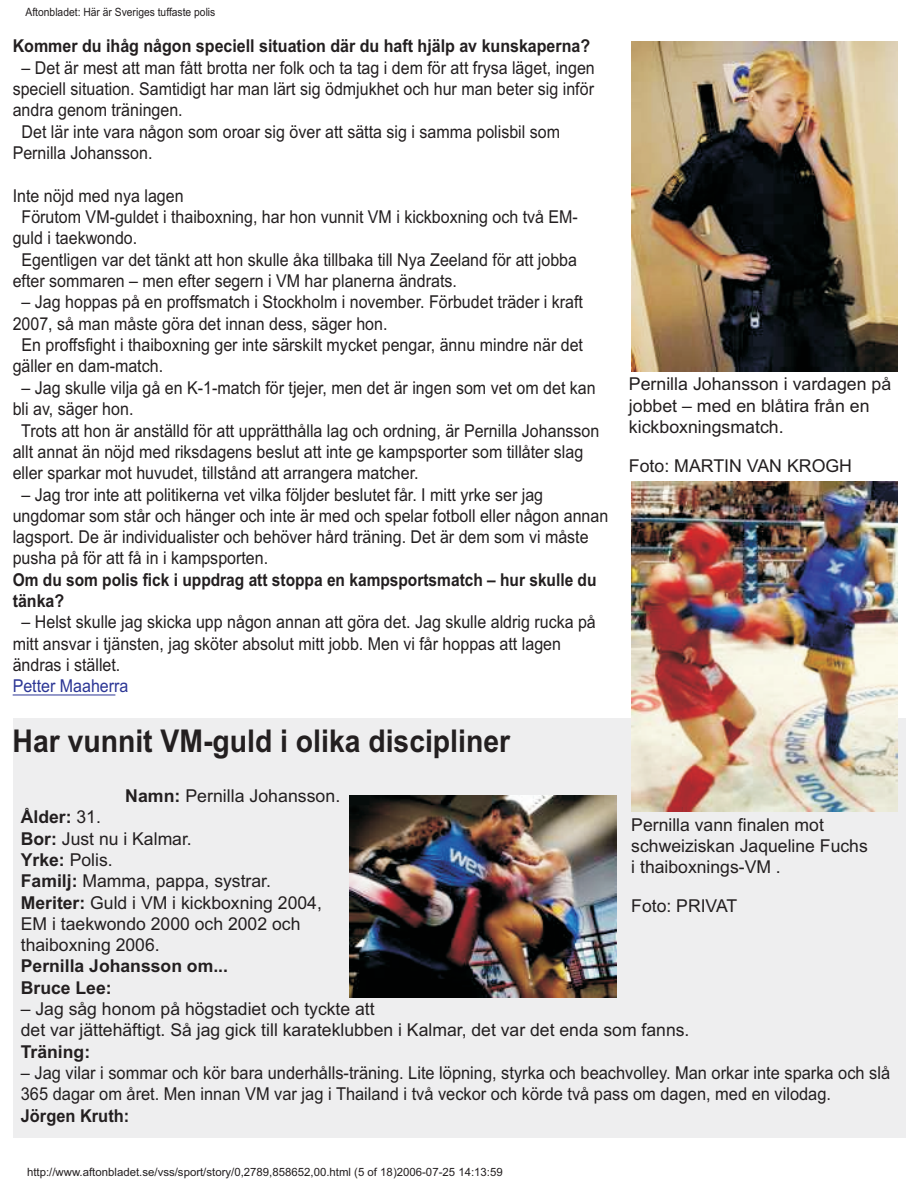
<style>
.page{position:relative;width:918px;height:1188px;background:#fff}
.page>*{position:absolute;margin:0;border:0;box-sizing:border-box;transform-origin:0 0}
.t1{font:700 31.35px "Arial";color:#231f20;scale:.9 1}
.t2{font:17.7px/21.3px "Arial";color:#231f20;scale:.9 1}
.t3{font:17.7px/21.3px "Arial";color:#231f20}
.t4{font:17.7px/21.3px "Arial";color:#231f20;scale:.92 1}
.t5{font:700 17.7px/21.3px "Arial";color:#231f20;scale:.87 1}
.t6{font:700 17.7px "Arial";color:#231f20;scale:.9 1}
.t7{font:700 17.7px/21.3px "Arial";color:#231f20}
.t8{font:17.7px "Arial";color:#2c3695;scale:.9 1}
.t9{font:700 17.7px "Arial";color:#231f20;scale:.92 1}
.t10{font:11.4px "Arial";color:#231f20}
.t11{font:11.4px "Arial";color:#231f20;scale:.9 1}
.s1{font-weight:700}
</style>
<div class="page">
<div style="left:13px;top:719px;width:892px;height:419px;background:#eeeeef"></div>
<img style="left:631px;top:42px;width:267px;height:329px">
<img style="left:631px;top:482px;width:267px;height:330px">
<hr style="left:13px;top:695px;width:102px;height:1px;background:#2c3695">
<img style="left:350px;top:796px;width:266px;height:201px">
<p class="t11" style="left:26px;top:8px;width:212px">Aftonbladet: Här är Sveriges tuffaste polis</p>
<p class="t6" style="left:13px;top:40px;width:643px">Kommer du ihåg någon speciell situation där du haft hjälp av kunskaperna?</p>
<p class="t2" style="left:22px;top:59px;width:639px">– Det är mest att man fått brotta ner folk och ta tag i dem för att frysa läget, ingen</p>
<p class="t2" style="left:13px;top:80px;width:647px">speciell situation. Samtidigt har man lärt sig ödmjukhet och hur man beter sig inför</p>
<p class="t2" style="left:13px;top:101px;width:190px">andra genom träningen.</p>
<p class="t2" style="left:22px;top:123px;width:600px">Det lär inte vara någon som oroar sig över att sätta sig i samma polisbil som</p>
<p class="t2" style="left:13px;top:144px;width:157px">Pernilla Johansson.</p>
<p class="t2" style="left:13px;top:186px;width:191px">Inte nöjd med nya lagen</p>
<p class="t2" style="left:22px;top:208px;width:620px">Förutom VM-guldet i thaiboxning, har hon vunnit VM i kickboxning och två EM-</p>
<p class="t2" style="left:13px;top:229px;width:140px">guld i taekwondo.</p>
<p class="t2" style="left:22px;top:251px;width:619px">Egentligen var det tänkt att hon skulle åka tillbaka till Nya Zeeland för att jobba</p>
<p class="t2" style="left:13px;top:272px;width:495px">efter sommaren – men efter segern i VM har planerna ändrats.</p>
<p class="t2" style="left:22px;top:293px;width:625px">– Jag hoppas på en proffsmatch i Stockholm i november. Förbudet träder i kraft</p>
<p class="t2" style="left:13px;top:315px;width:418px">2007, så man måste göra det innan dess, säger hon.</p>
<p class="t2" style="left:22px;top:336px;width:625px">En proffsfight i thaiboxning ger inte särskilt mycket pengar, ännu mindre när det</p>
<p class="t2" style="left:13px;top:357px;width:169px">gäller en dam-match.</p>
<p class="t2" style="left:22px;top:379px;width:640px">– Jag skulle vilja gå en K-1-match för tjejer, men det är ingen som vet om det kan</p>
<p class="t2" style="left:13px;top:400px;width:136px">bli av, säger hon.</p>
<p class="t2" style="left:21px;top:421px;width:644px">Trots att hon är anställd för att upprätthålla lag och ordning, är Pernilla Johansson</p>
<p class="t2" style="left:13px;top:443px;width:636px">allt annat än nöjd med riksdagens beslut att inte ge kampsporter som tillåter slag</p>
<p class="t2" style="left:13px;top:464px;width:453px">eller sparkar mot huvudet, tillstånd att arrangera matcher.</p>
<p class="t2" style="left:13px;top:485px;width:663px;text-indent:9px">– Jag tror inte att politikerna vet vilka följder beslutet får. I mitt yrke ser jag ungdomar som står och hänger och inte är med och spelar fotboll eller någon annan lagsport. De är individualister och behöver hård träning. Det är dem som vi måste pusha på för att få in i kampsporten.</p>
<p class="t5" style="left:13px;top:570px;width:673px">Om du som polis fick i uppdrag att stoppa en kampsportsmatch – hur skulle du tänka?</p>
<p class="t2" style="left:13px;top:613px;width:649px;text-indent:9px">– Helst skulle jag skicka upp någon annan att göra det. Jag skulle aldrig rucka på mitt ansvar i tjänsten, jag sköter absolut mitt jobb. Men vi får hoppas att lagen ändras i stället.</p>
<p class="t8" style="left:13px;top:679px;width:130px">Petter Maaherra</p>
<h1 class="t1" style="left:13px;top:730px;width:554px">Har vunnit VM-guld i olika discipliner</h1>
<p class="t3" style="left:125px;top:787px;width:217px"><span class="s1">Namn:</span> Pernilla Johansson.</p>
<p class="t3" style="left:21px;top:808px;width:303px"><span class="s1">Ålder:</span> 31.<br><span class="s1">Bor:</span> Just nu i Kalmar.<br><span class="s1">Yrke:</span> Polis.<br><span class="s1">Familj:</span> Mamma, pappa, systrar.<br><span class="s1">Meriter:</span> Guld i VM i kickboxning 2004,<br>EM i taekwondo 2000 och 2002 och thaiboxning 2006.</p>
<p class="t7" style="left:21px;top:957px;width:209px">Pernilla Johansson om...<br>Bruce Lee:</p>
<p class="t3" style="left:21px;top:1000px;width:670px">– Jag såg honom på högstadiet och tyckte att<br>det var jättehäftigt. Så jag gick till karateklubben i Kalmar, det var det enda som fanns.</p>
<p class="t7" style="left:21px;top:1042px;width:71px">Träning:</p>
<p class="t4" style="left:21px;top:1064px;width:947px">– Jag vilar i sommar och kör bara underhålls-träning. Lite löpning, styrka och beachvolley. Man orkar inte sparka och slå<br>365 dagar om året. Men innan VM var jag i Thailand i två veckor och körde två pass om dagen, med en vilodag.</p>
<p class="t9" style="left:21px;top:1109px;width:119px">Jörgen Kruth:</p>
<p class="t3" style="left:629px;top:375px;width:264px">Pernilla Johansson i vardagen på jobbet – med en blåtira från en kickboxningsmatch.</p>
<p class="t3" style="left:629px;top:457px;width:225px">Foto: MARTIN VAN KROGH</p>
<p class="t3" style="left:631px;top:815px;width:238px">Pernilla vann finalen mot schweiziskan Jaqueline Fuchs i thaiboxnings-VM .</p>
<p class="t3" style="left:631px;top:897px;width:107px">Foto: PRIVAT</p>
<p class="t10" style="left:27px;top:1167px;width:477px">http://www.aftonbladet.se/vss/sport/story/0,2789,858652,00.html (5 of 18)2006-07-25 14:13:59</p>
</div>
